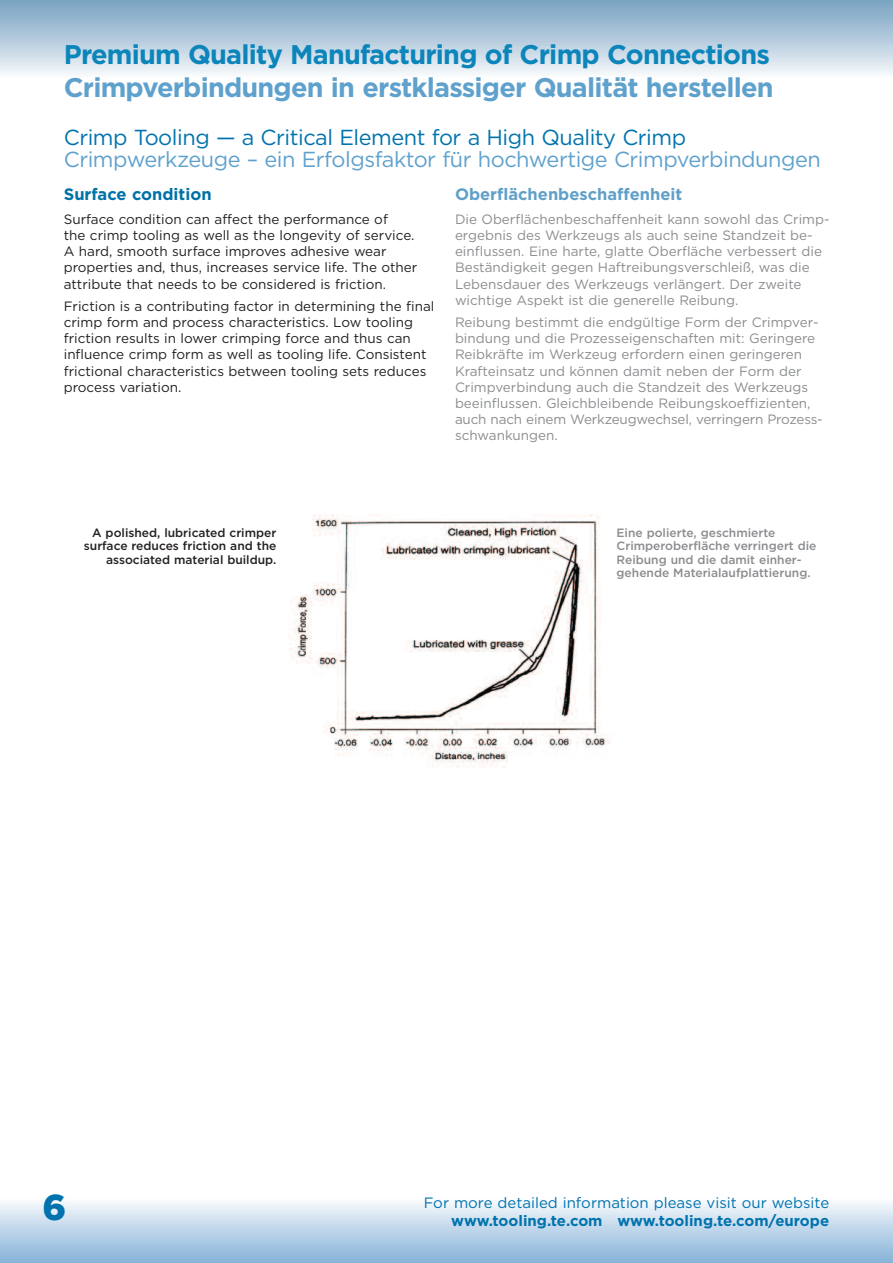
<style>
.page{position:relative;width:893px;height:1263px;background:#fff}
.page>*{position:absolute;margin:0;border:0;box-sizing:border-box;transform-origin:0 0}
.t1{font:900 36px "Gotham";color:#0073ae}
.t2{font:700 27px "Gotham";letter-spacing:-.03em;color:#5fa1cd}
.t3{font:700 27px "Gotham";letter-spacing:-.03em;color:#0c85bb}
.t4{font:21.75px "Gotham";letter-spacing:-.02em;color:#5fa1cd}
.t5{font:21.75px "Gotham";letter-spacing:-.02em;color:#0073ae}
.t6{font:700 16.5px "Gotham";color:#60a0c8}
.t7{font:700 16.5px "Gotham";color:#0071a7}
.t8{font:15px "Gotham";color:#0073ae}
.t9{font:700 15px "Gotham";color:#0073ae}
.t10{font:13.5px/16.2px "Gotham";color:#8a8c8f}
.t11{font:13.5px/16.2px "Gotham";color:#231f20}
.t12{font:500 12px/13.5px "Gotham";color:#8a8c8f}
.t13{font:500 12px/13.5px "Gotham";color:#231f20;text-align:right}
</style>
<div class="page">
<img style="left:289px;top:514px;width:321px;height:254px">
<div style="left:0;top:1199px;width:893px;height:64px;background:linear-gradient(to bottom,#f8fafc,#86b3d8)"></div>
<div style="left:0;top:0;width:893px;height:77px;background:linear-gradient(to bottom,#76a1c0,#f5f7fb)"></div>
<h2 class="t3" style="left:64px;top:45px;width:708px">Premium Quality Manufacturing of Crimp Connections</h2>
<h2 class="t2" style="left:64px;top:78px;width:711px">Crimpverbindungen in erstklassiger Qualität herstellen</h2>
<h3 class="t5" style="left:64px;top:130px;width:624px">Crimp Tooling — a Critical Element for a High Quality Crimp</h3>
<h3 class="t4" style="left:64px;top:152px;width:759px">Crimpwerkzeuge – ein Erfolgsfaktor für hochwertige Crimpverbindungen</h3>
<p class="t7" style="left:64px;top:189px;width:149px">Surface condition</p>
<p class="t11" style="left:64px;top:212px;width:355px">Surface condition can affect the performance of<br>the crimp tooling as well as the longevity of service.<br>A hard, smooth surface improves adhesive wear properties and, thus, increases service life. The other attribute that needs to be considered is friction.</p>
<p class="t11" style="left:64px;top:299px;width:372px">Friction is a contributing factor in determining the final crimp form and process characteristics. Low tooling friction results in lower crimping force and thus can influence crimp form as well as tooling life. Consistent frictional characteristics between tooling sets reduces process variation.</p>
<p class="t6" style="left:455px;top:189px;width:229px">Oberflächenbeschaffenheit</p>
<p class="t10" style="left:455px;top:212px;width:376px">Die Oberflächenbeschaffenheit kann sowohl das Crimp&shy;ergebnis des Werkzeugs als auch seine Standzeit be&shy;einflussen. Eine harte, glatte Oberfläche verbessert die Beständigkeit gegen Haftreibungsverschleiß, was die Lebensdauer des Werkzeugs verlängert. Der zweite wichtige Aspekt ist die generelle Reibung.</p>
<p class="t10" style="left:455px;top:315px;width:369px">Reibung bestimmt die endgültige Form der Crimpver&shy;bindung und die Prozesseigenschaften mit: Geringere Reibkräfte im Werkzeug erfordern einen geringeren Krafteinsatz und können damit neben der Form der Crimpverbindung auch die Standzeit des Werkzeugs beeinflussen. Gleichbleibende Reibungskoeffizienten, auch nach einem Werkzeugwechsel, verringern Prozess&shy;schwankungen.</p>
<p class="t13" style="left:84px;top:527px;width:194px">A polished, lubricated crimper surface reduces friction and the associated material buildup.</p>
<p class="t12" style="left:617px;top:527px;width:201px">Eine polierte, geschmierte<br>Crimperoberfläche verringert die<br>Reibung und die damit einher&shy;gehende Materialaufplattierung.</p>
<h1 class="t1" style="left:43px;top:1194px;width:25px">6</h1>
<p class="t8" style="left:424px;top:1197px;width:407px">For more detailed information please visit our website</p>
<p class="t9" style="left:451px;top:1215px;width:379px">www.tooling.te.com www.tooling.te.com/europe</p>
</div>
